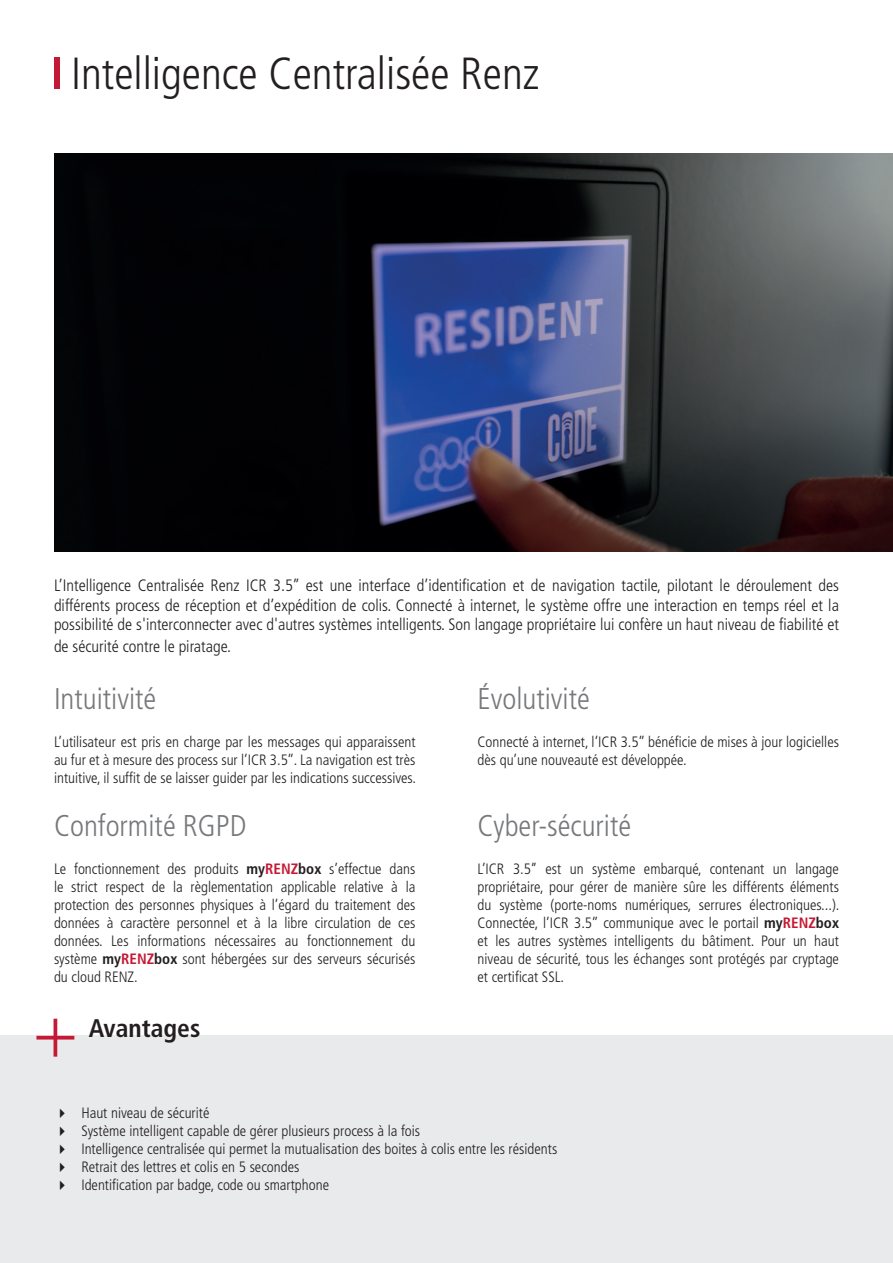
<style>
.page{position:relative;width:893px;height:1263px;background:#fff}
.page>*{position:absolute;margin:0;border:0;box-sizing:border-box;transform-origin:0 0}
.t1{font:300 condensed 75px "Frutiger LT Pro";color:#c51a35}
.Titre_principal{font:300 condensed 45px "Frutiger LT Pro";color:#231f20}
.t2{font:300 condensed 30px "Frutiger LT Pro";color:#76787b}
.Titre_intermédiaire{font:700 condensed 25.5px "Frutiger LT Pro";color:#231f20}
.t3{font:300 condensed 16.5px/19.8px "Frutiger LT Pro";color:#231f20;text-align:justify}
.t4{font:300 condensed 15px/18px "Frutiger LT Pro";color:#231f20;text-align:justify}
.s1{font-weight:700}
.s2{font-weight:700;color:#c51a35}
</style>
<div class="page">
<div style="left:0;top:1035px;width:893px;height:228px;background:#e9eaeb"></div>
<img style="left:54px;top:153px;width:839px;height:399px">
<div style="left:54px;top:57px;width:5px;height:31px;background:#c51a35"></div>
<p class="Titre_principal" style="left:71px;top:47px;width:470px">Intelligence Centralisée Renz</p>
<p class="t3" style="left:54px;top:575px;width:786px">L’Intelligence Centralisée Renz ICR 3.5’’ est une interface d’identification et de navigation tactile, pilotant le déroulement des différents process de réception et d’expédition de colis. Connecté à internet, le système offre une interaction en temps réel et la possibilité de s'interconnecter avec d'autres systèmes intelligents. Son langage propriétaire lui confère un haut niveau de fiabilité et</p>
<p class="t3" style="left:54px;top:636px;width:179px">de sécurité contre le piratage.</p>
<p class="t2" style="left:54px;top:682px;width:104px">Intuitivité</p>
<p class="t4" style="left:54px;top:733px;width:363px">L’utilisateur est pris en charge par les messages qui apparaissent au fur et à mesure des process sur l’ICR 3.5’’. La navigation est très intuitive, il suffit de se laisser guider par les indications successives.</p>
<p class="t2" style="left:477px;top:808px;width:155px">Cyber-sécurité</p>
<p class="t4" style="left:477px;top:859px;width:363px">L’ICR 3.5’’ est un système embarqué, contenant un langage propriétaire, pour gérer de manière sûre les différents éléments du système (porte-noms numériques, serrures électroniques...).<br>Connectée, l’ICR 3.5’’ communique avec le portail <span class="s1">my</span><span class="s2">RENZ</span><span class="s1">box </span>et les autres systèmes intelligents du bâtiment. Pour un haut niveau de sécurité, tous les échanges sont protégés par cryptage et certificat SSL.</p>
<p class="t2" style="left:477px;top:682px;width:114px">Évolutivité</p>
<p class="t4" style="left:477px;top:733px;width:363px">Connecté à internet, l’ICR 3.5’’ bénéficie de mises à jour logicielles dès qu’une nouveauté est développée.</p>
<p class="t2" style="left:54px;top:808px;width:194px">Conformité RGPD</p>
<p class="t4" style="left:54px;top:860px;width:363px">Le fonctionnement des produits <span class="s1">my</span><span class="s2">RENZ</span><span class="s1">box</span> s’effectue dans le strict respect de la règlementation applicable relative à la protection des personnes physiques à l’égard du traitement des données à caractère personnel et à la libre circulation de ces données. Les informations nécessaires au fonctionnement du système <span class="s1">my</span><span class="s2">RENZ</span><span class="s1">box</span> sont hébergées sur des serveurs sécurisés du cloud RENZ.</p>
<p class="t1" style="left:33px;top:988px;width:47px">+</p>
<p class="Titre_intermédiaire" style="left:89px;top:1013px;width:113px">Avantages</p>
<p class="t4" style="left:81px;top:1104px;width:130px">Haut niveau de sécurité</p>
<p class="t4" style="left:81px;top:1122px;width:340px">Système intelligent capable de gérer plusieurs process à la fois</p>
<p class="t4" style="left:81px;top:1140px;width:477px">Intelligence centralisée qui permet la mutualisation des boites à colis entre les résidents</p>
<p class="t4" style="left:81px;top:1158px;width:220px">Retrait des lettres et colis en 5 secondes</p>
<p class="t4" style="left:81px;top:1176px;width:249px">Identification par badge, code ou smartphone</p>
</div>
